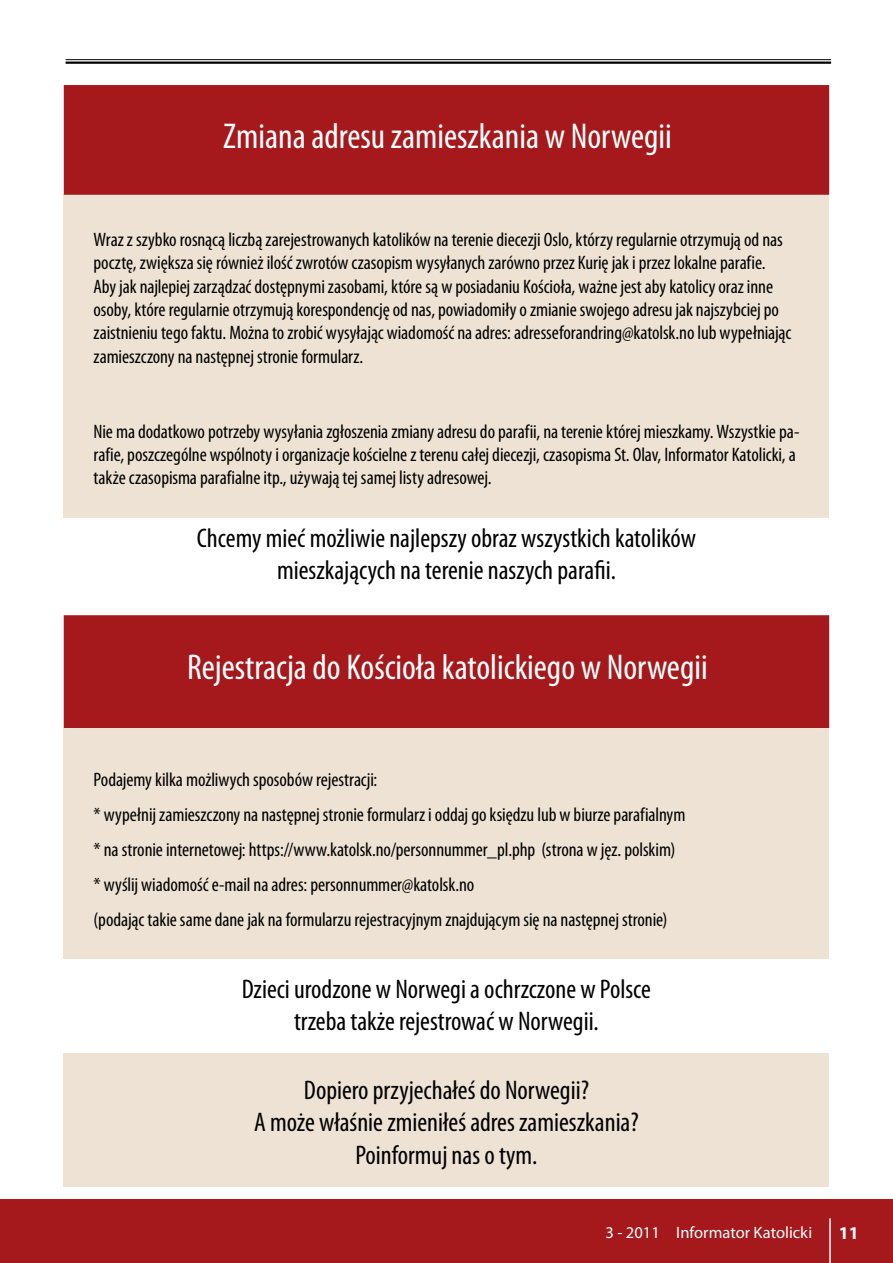
<style>
.page{position:relative;width:893px;height:1263px;background:#fff}
.page>*{position:absolute;margin:0;border:0;box-sizing:border-box;transform-origin:0 0}
.t1{font:condensed 36px "Myriad Pro";color:#fff}
.t2{font:condensed 27px/32.4px "Myriad Pro";color:#000;text-align:center}
.t3{font:condensed 19.5px/23.4px "Myriad Pro";letter-spacing:-.005em;color:#000}
.t4{font:700 18px "Myriad Pro";color:#fff}
.t5{font:16.5px "Myriad Pro";color:#fff}
</style>
<div class="page">
<div style="left:0;top:1199px;width:893px;height:64px;background:#a5181c"></div>
<div style="left:64px;top:195px;width:765px;height:323px;background:#ede2d3"></div>
<div style="left:64px;top:85px;width:765px;height:110px;background:#a5181c;border:3px solid #a5181c"></div>
<div style="left:64px;top:1053px;width:765px;height:133px;background:#ede2d3"></div>
<div style="left:64px;top:615px;width:765px;height:113px;background:#a5181c;border:3px solid #a5181c"></div>
<div style="left:64px;top:728px;width:765px;height:230px;background:#ede2d3"></div>
<hr style="left:829px;top:1218px;width:2px;height:45px;background:#fff">
<hr style="left:66px;top:59px;width:765px;height:1px;background:#000">
<hr style="left:66px;top:62px;width:765px;height:2px;background:#000">
<h1 class="t1" style="left:223px;top:114px;width:450px">Zmiana adresu zamieszkania w Norwegii</h1>
<p class="t3" style="left:94px;top:227px;width:699px">Wraz z szybko rosnącą liczbą zarejestrowanych katolików na terenie diecezji Oslo, którzy regularnie otrzymują od nas pocztę, zwiększa się również ilość zwrotów czasopism wysyłanych zarówno przez Kurię jak i przez lokalne parafie.<br>Aby jak najlepiej zarządzać dostępnymi zasobami, które są w posiadaniu Kościoła, ważne jest aby katolicy oraz inne osoby, które regularnie otrzymują korespondencję od nas, powiadomiły o zmianie swojego adresu jak najszybciej po zaistnieniu tego faktu. Można to zrobić wysyłając wiadomość na adres: adresseforandring@katolsk.no lub wypełniając zamieszczony na następnej stronie formularz.</p>
<p class="t3" style="left:94px;top:419px;width:707px">Nie ma dodatkowo potrzeby wysyłania zgłoszenia zmiany adresu do parafii, na terenie której mieszkamy. Wszystkie pa&shy;rafie, poszczególne wspólnoty i organizacje kościelne z terenu całej diecezji, czasopisma St. Olav, Informator Katolicki, a także czasopisma parafialne itp., używają tej samej listy adresowej.</p>
<h2 class="t2" style="left:197px;top:521px;width:500px">Chcemy mieć możliwie najlepszy obraz wszystkich katolików mieszkających na terenie naszych parafii.</h2>
<h1 class="t1" style="left:187px;top:645px;width:522px">Rejestracja do Kościoła katolickiego w Norwegii</h1>
<p class="t3" style="left:94px;top:762px;width:593px;line-height:34.8px">Podajemy kilka możliwych sposobów rejestracji:<br>* wypełnij zamieszczony na następnej stronie formularz i oddaj go księdzu lub w biurze parafialnym * na stronie internetowej: https://www.katolsk.no/personnummer_pl.php (strona w jęz. polskim) * wyślij wiadomość e-mail na adres: personnummer@katolsk.no<br>(podając takie same dane jak na formularzu rejestracyjnym znajdującym się na następnej stronie)</p>
<h2 class="t2" style="left:242px;top:972px;width:411px">Dzieci urodzone w Norwegi a ochrzczone w Polsce trzeba także rejestrować w Norwegii.</h2>
<h2 class="t2" style="left:254px;top:1073px;width:386px">Dopiero przyjechałeś do Norwegii?<br>A może właśnie zmieniłeś adres zamieszkania?<br>Poinformuj nas o tym.</h2>
<p class="t5" style="left:605px;top:1222px;width:208px">3 - 2011 Informator Katolicki</p>
<p class="t4" style="left:839px;top:1222px;width:21px">11</p>
</div>
